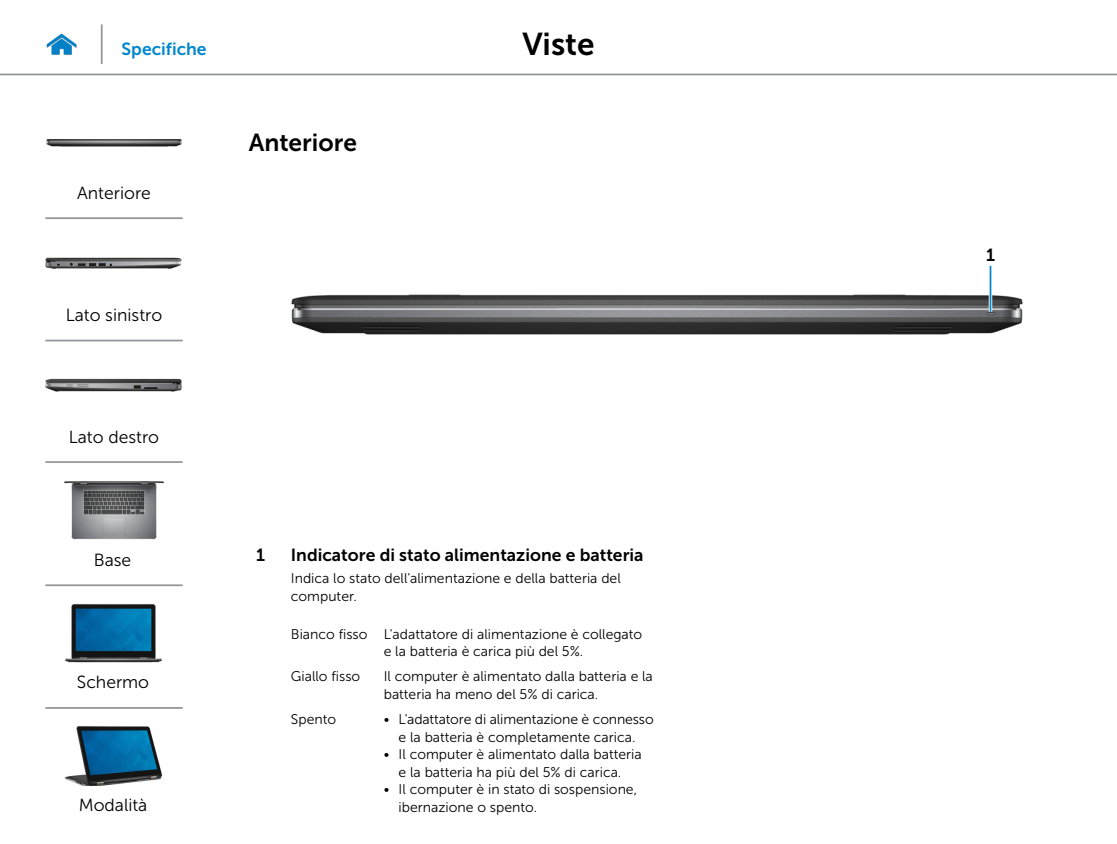
<style>
.page{position:relative;width:1117px;height:844px;background:#fff}
.page>*{position:absolute;margin:0;border:0;box-sizing:border-box;transform-origin:0 0}
.t1{font:31.5px "Museo Sans For Dell 700";color:#000}
.Head2{font:24.5px "Museo Sans For Dell 700";color:#000}
.t2{font:17.5px "Museo Sans For Dell 300";color:#000}
.Callout_Head{font:17.5px "Museo Sans For Dell 700";color:#000}
.Hyperlink{font:17.5px "Museo Sans For Dell 700";color:#0087cc}
.Callout-L{font:17.5px "Museo Sans For Dell 700";color:#000}
.Callout_description{font:14px/17.5px "Museo Sans For Dell 300";color:#000}
</style>
<div class="page">
<hr style="left:0;top:74px;width:1116px;height:1px;background:#939598">
<img style="left:46px;top:33px;width:31px;height:22px">
<img style="left:291px;top:287px;width:732px;height:48px">
<hr style="left:988px;top:266px;width:3px;height:45px;background:#fff">
<hr style="left:989px;top:266px;width:2px;height:45px;background:#0087cc">
<hr style="left:101px;top:24px;width:2px;height:40px;background:#939598">
<img style="left:46px;top:139px;width:136px;height:8px">
<img style="left:45px;top:257px;width:137px;height:12px">
<img style="left:45px;top:378px;width:137px;height:14px">
<img style="left:64px;top:481px;width:100px;height:58px">
<img style="left:65px;top:604px;width:98px;height:58px">
<img style="left:65px;top:726px;width:98px;height:59px">
<hr style="left:45px;top:217px;width:138px;height:2px;background:#939598">
<hr style="left:45px;top:339px;width:138px;height:2px;background:#939598">
<hr style="left:45px;top:461px;width:138px;height:2px;background:#939598">
<hr style="left:45px;top:584px;width:138px;height:2px;background:#939598">
<hr style="left:45px;top:706px;width:138px;height:2px;background:#939598">
<p class="Hyperlink" style="left:122px;top:39px;width:86px">Specifiche</p>
<h1 class="t1" style="left:522px;top:26px;width:74px">Viste</h1>
<p class="t2" style="left:77px;top:183px;width:75px">Anteriore</p>
<p class="t2" style="left:66px;top:305px;width:98px">Lato sinistro</p>
<p class="t2" style="left:69px;top:428px;width:92px">Lato destro</p>
<p class="t2" style="left:94px;top:550px;width:39px">Base</p>
<p class="t2" style="left:77px;top:672px;width:74px">Schermo</p>
<p class="t2" style="left:79px;top:795px;width:70px">Modalità</p>
<p class="Head2" style="left:249px;top:128px;width:110px">Anteriore</p>
<p class="Callout_Head" style="left:256px;top:544px;width:10px">1</p>
<p class="Callout_Head" style="left:291px;top:544px;width:354px">Indicatore di stato alimentazione e batteria</p>
<p class="Callout_description" style="left:291px;top:569px;width:331px">Indica lo stato dell'alimentazione e della batteria del computer.</p>
<p class="Callout_description" style="left:291px;top:625px;width:78px">Bianco fisso</p>
<p class="Callout_description" style="left:383px;top:625px;width:260px">L'adattatore di alimentazione è collegato e la batteria è carica più del 5%.</p>
<p class="Callout_description" style="left:291px;top:667px;width:71px">Giallo fisso</p>
<p class="Callout_description" style="left:383px;top:667px;width:270px">Il computer è alimentato dalla batteria e la batteria ha meno del 5% di carica.</p>
<p class="Callout_description" style="left:291px;top:710px;width:47px">Spento</p>
<p class="Callout_description" style="left:383px;top:710px;width:271px;text-align:center">• L'adattatore di alimentazione è connesso e la batteria è completamente carica.</p>
<p class="Callout_description" style="left:383px;top:745px;width:259px;text-align:center">• Il computer è alimentato dalla batteria e la batteria ha più del 5% di carica.</p>
<p class="Callout_description" style="left:398px;top:780px;width:240px;text-indent:-15px">• Il computer è in stato di sospensione, ibernazione o spento.</p>
<p class="Callout-L" style="left:985px;top:245px;width:10px">1</p>
</div>
